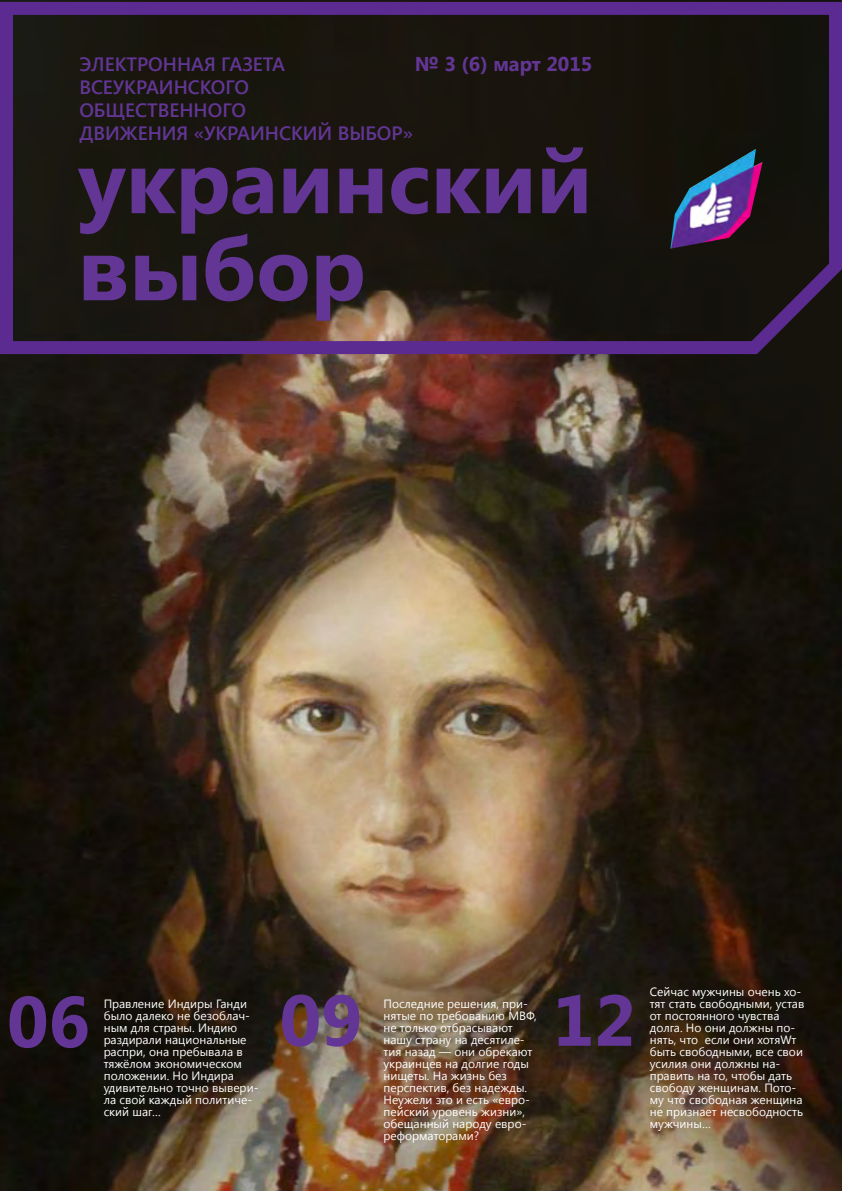
<style>
.page{position:relative;width:842px;height:1191px;background:#fff}
.page>*{position:absolute;margin:0;border:0;box-sizing:border-box;transform-origin:0 0}
.t1{font:700 89px/87px "Segoe UI";color:#633696}
.t2{font:700 72px "Segoe UI";color:#633696}
.t3{font:700 20px "Segoe UI";color:#633696}
.t4{font:600 19.3px/23.1px "Segoe UI";color:#633696}
.t5{font:12px/12px "Segoe UI";color:#fff}
</style>
<div class="page">
<img style="left:0;top:360px;width:842px;height:831px">
<svg style="left:0;top:0;width:842px;height:360px;background:#231a1f"></svg>
<h3 class="t4" style="left:79px;top:51px;width:335px">ЭЛЕКТРОННАЯ ГАЗЕТА<br>ВСЕУКРАИНСКОГО<br>ОБЩЕСТВЕННОГО<br>ДВИЖЕНИЯ «УКРАИНСКИЙ ВЫБОР»</h3>
<h3 class="t3" style="left:415px;top:50px;width:179px">№ 3 (6) март 2015</h3>
<h1 class="t1" style="left:78px;top:133px;width:516px">украинский выбор</h1>
<h2 class="t2" style="left:7px;top:970px;width:84px">06</h2>
<h2 class="t2" style="left:280px;top:968px;width:84px">09</h2>
<h2 class="t2" style="left:553px;top:968px;width:84px">12</h2>
<p class="t5" style="left:104px;top:997px;width:156px">Правление Индиры Ганди было далеко не безоблач&shy;ным для страны. Индию раздирали национальные распри, она пребывала в тяжёлом экономическом положении. Но Индира удивительно точно вывери&shy;ла свой каждый политиче&shy;ский шаг…</p>
<p class="t5" style="left:383px;top:997px;width:155px">Последние решения, при&shy;нятые по требованию МВФ, не только отбрасывают нашу страну на десятиле&shy;тия назад ― они обрекают украинцев на долгие годы нищеты. На жизнь без перспектив, без надежды.<br>Неужели это и есть «евро&shy;пейский уровень жизни», обещанный народу евро&shy;реформаторами?</p>
<p class="t5" style="left:650px;top:985px;width:156px">Сейчас мужчины очень хо&shy;тят стать свободными, устав от постоянного чувства долга. Но они должны по&shy;нять, что если они хотяWт быть свободными, все свои усилия они должны на&shy;править на то, чтобы дать свободу женщинам. Пото&shy;му что свободная женщина не признает несвободность мужчины…</p>
</div>
